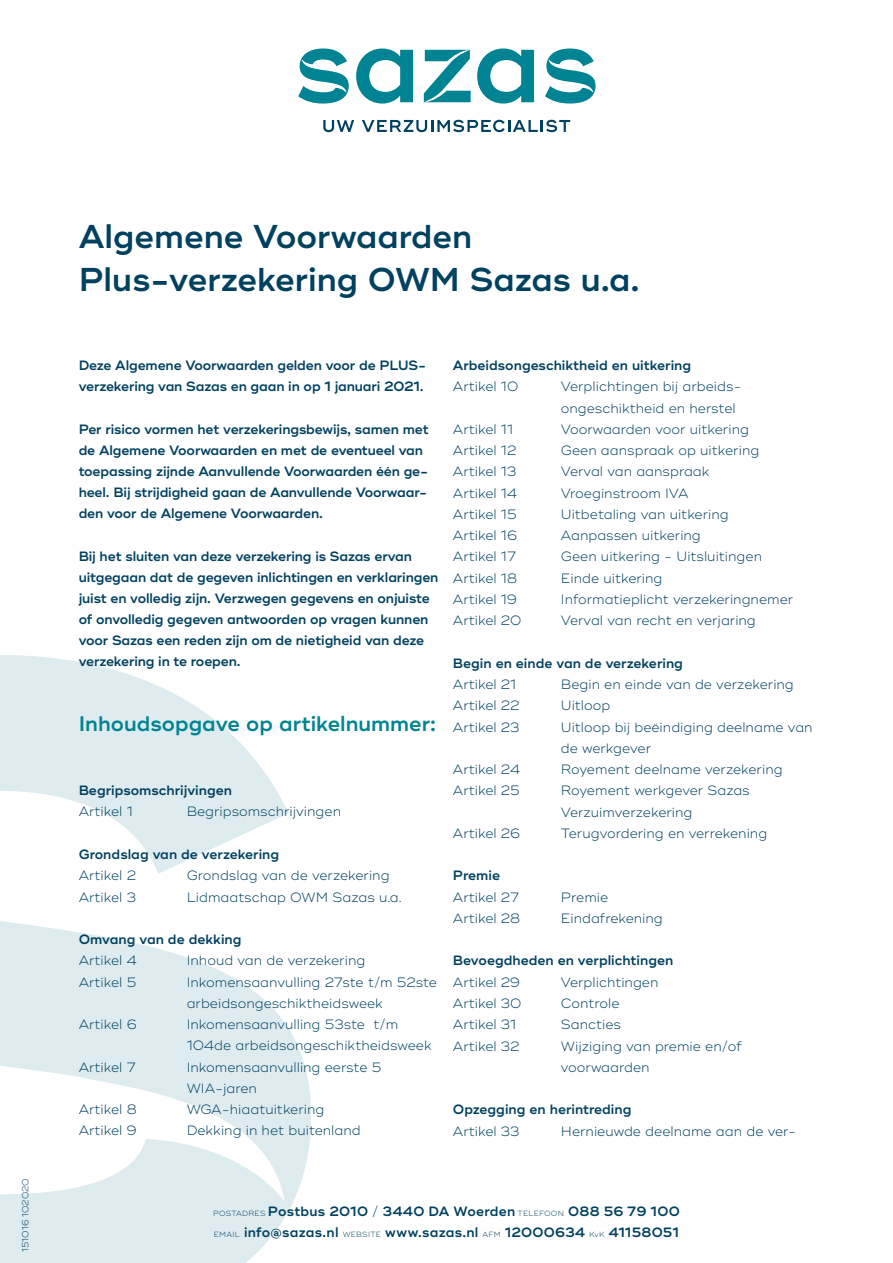
<style>
.page{position:relative;width:893px;height:1263px;background:#fff}
.page>*{position:absolute;margin:0;border:0;box-sizing:border-box;transform-origin:0 0}
.t1{font:600 33px/42.5px "Ridley Grotesk";color:#014160}
.t2{font:600 21px "Ridley Grotesk";color:#008392}
.t3{font:300 13.5px/21.3px "Ridley Grotesk";color:#014160}
.t4{font:600 13.5px/21px "Ridley Grotesk";letter-spacing:-.01em;color:#014160}
.t5{font:600 13.5px/21px "Ridley Grotesk";letter-spacing:.015em;color:#014160}
.t6{font:300 9px "Ridley Grotesk";color:#014160}
.s1{font-weight:300;font-size:7.5px}
.s2{font-weight:300}
</style>
<div class="page">
<svg style="left:0;top:655px;width:311px;height:608px;fill:#deebef"></svg>
<svg style="left:356px;top:48px;width:57px;height:56px"></svg>
<svg style="left:477px;top:48px;width:57px;height:56px"></svg>
<svg style="left:424px;top:50px;width:47px;height:52px"></svg>
<svg style="left:298px;top:48px;width:51px;height:56px"></svg>
<svg style="left:545px;top:48px;width:51px;height:56px"></svg>
<svg style="left:323px;top:120px;width:31px;height:12px"></svg>
<svg style="left:362px;top:120px;width:208px;height:12px"></svg>
<p class="t6" style="left:20px;top:1252px;width:76px;rotate:-90deg">151016 102020</p>
<h1 class="t1" style="left:79px;top:216px;width:562px">Algemene Voorwaarden<br>Plus-verzekering OWM Sazas u.a.</h1>
<p class="t4" style="left:79px;top:355px;width:349px">Deze Algemene Voorwaarden gelden voor de PLUS&shy;verzekering van Sazas en gaan in op 1 januari 2021.</p>
<p class="t4" style="left:79px;top:419px;width:352px">Per risico vormen het verzekeringsbewijs, samen met de Algemene Voorwaarden en met de eventueel van toepassing zijnde Aanvullende Voorwaarden één ge&shy;heel. Bij strijdigheid gaan de Aanvullende Voorwaar&shy;den voor de Algemene Voorwaarden.</p>
<p class="t4" style="left:79px;top:546px;width:361px">Bij het sluiten van deze verzekering is Sazas ervan uitgegaan dat de gegeven inlichtingen en verklaringen juist en volledig zijn. Verzwegen gegevens en onjuiste of onvolledig gegeven antwoorden op vragen kunnen voor Sazas een reden zijn om de nietigheid van deze verzekering in te roepen.</p>
<h2 class="t2" style="left:79px;top:711px;width:359px">Inhoudsopgave op artikelnummer:</h2>
<p class="t4" style="left:79px;top:780px;width:155px">Begripsomschrijvingen</p>
<p class="t3" style="left:79px;top:801px;width:56px">Artikel 1</p>
<p class="t3" style="left:187px;top:801px;width:156px">Begripsomschrijvingen</p>
<p class="t4" style="left:79px;top:844px;width:202px">Grondslag van de verzekering</p>
<p class="t3" style="left:79px;top:865px;width:59px">Artikel 2</p>
<p class="t3" style="left:187px;top:865px;width:204px">Grondslag van de verzekering</p>
<p class="t3" style="left:79px;top:886px;width:59px">Artikel 3</p>
<p class="t3" style="left:187px;top:886px;width:217px">Lidmaatschap OWM Sazas u.a.</p>
<p class="t4" style="left:79px;top:929px;width:164px">Omvang van de dekking</p>
<p class="t3" style="left:79px;top:950px;width:59px">Artikel 4</p>
<p class="t3" style="left:187px;top:950px;width:180px">Inhoud van de verzekering</p>
<p class="t3" style="left:79px;top:971px;width:59px">Artikel 5</p>
<p class="t3" style="left:187px;top:971px;width:252px">Inkomensaanvulling 27ste t/m 52ste arbeidsongeschiktheidsweek</p>
<p class="t3" style="left:79px;top:1014px;width:59px">Artikel 6</p>
<p class="t3" style="left:187px;top:1014px;width:247px">Inkomensaanvulling 53ste t/m<br>104de arbeidsongeschiktheidsweek</p>
<p class="t3" style="left:79px;top:1056px;width:59px">Artikel 7</p>
<p class="t3" style="left:187px;top:1056px;width:196px">Inkomensaanvulling eerste 5<br>WIA-jaren</p>
<p class="t3" style="left:79px;top:1099px;width:60px">Artikel 8</p>
<p class="t3" style="left:187px;top:1099px;width:139px">WGA-hiaatuitkering</p>
<p class="t3" style="left:79px;top:1120px;width:59px">Artikel 9</p>
<p class="t3" style="left:187px;top:1120px;width:176px">Dekking in het buitenland</p>
<p class="t4" style="left:453px;top:355px;width:240px">Arbeidsongeschiktheid en uitkering</p>
<p class="t3" style="left:453px;top:376px;width:67px">Artikel 10</p>
<p class="t3" style="left:561px;top:376px;width:179px">Verplichtingen bij arbeids&shy;ongeschiktheid en herstel</p>
<p class="t3" style="left:453px;top:419px;width:62px">Artikel 11</p>
<p class="t3" style="left:561px;top:419px;width:190px">Voorwaarden voor uitkering</p>
<p class="t3" style="left:453px;top:440px;width:65px">Artikel 12</p>
<p class="t3" style="left:561px;top:440px;width:200px">Geen aanspraak op uitkering</p>
<p class="t3" style="left:453px;top:461px;width:65px">Artikel 13</p>
<p class="t3" style="left:561px;top:461px;width:150px">Verval van aanspraak</p>
<p class="t3" style="left:453px;top:483px;width:65px">Artikel 14</p>
<p class="t3" style="left:561px;top:483px;width:129px">Vroeginstroom IVA</p>
<p class="t3" style="left:453px;top:504px;width:65px">Artikel 15</p>
<p class="t3" style="left:561px;top:504px;width:169px">Uitbetaling van uitkering</p>
<p class="t3" style="left:453px;top:525px;width:66px">Artikel 16</p>
<p class="t3" style="left:561px;top:525px;width:142px">Aanpassen uitkering</p>
<p class="t3" style="left:453px;top:546px;width:65px">Artikel 17</p>
<p class="t3" style="left:561px;top:546px;width:203px">Geen uitkering - Uitsluitingen</p>
<p class="t3" style="left:453px;top:568px;width:66px">Artikel 18</p>
<p class="t3" style="left:561px;top:568px;width:103px">Einde uitkering</p>
<p class="t3" style="left:453px;top:589px;width:66px">Artikel 19</p>
<p class="t3" style="left:561px;top:589px;width:234px">Informatieplicht verzekeringnemer</p>
<p class="t3" style="left:453px;top:610px;width:70px">Artikel 20</p>
<p class="t3" style="left:561px;top:610px;width:197px">Verval van recht en verjaring</p>
<p class="t4" style="left:453px;top:653px;width:232px">Begin en einde van de verzekering</p>
<p class="t3" style="left:453px;top:674px;width:65px">Artikel 21</p>
<p class="t3" style="left:561px;top:674px;width:234px">Begin en einde van de verzekering</p>
<p class="t3" style="left:453px;top:695px;width:68px">Artikel 22</p>
<p class="t3" style="left:561px;top:695px;width:51px">Uitloop</p>
<p class="t3" style="left:453px;top:716px;width:68px">Artikel 23</p>
<p class="t3" style="left:561px;top:716px;width:253px">Uitloop bij beëindiging deelname van de werkgever</p>
<p class="t3" style="left:453px;top:759px;width:69px">Artikel 24</p>
<p class="t3" style="left:561px;top:759px;width:223px">Royement deelname verzekering</p>
<p class="t3" style="left:453px;top:780px;width:69px">Artikel 25</p>
<p class="t3" style="left:561px;top:780px;width:190px">Royement werkgever Sazas<br>Verzuimverzekering</p>
<p class="t3" style="left:453px;top:823px;width:69px">Artikel 26</p>
<p class="t3" style="left:561px;top:823px;width:208px">Terugvordering en verrekening</p>
<p class="t4" style="left:453px;top:865px;width:49px">Premie</p>
<p class="t3" style="left:453px;top:886px;width:68px">Artikel 27</p>
<p class="t3" style="left:561px;top:886px;width:49px">Premie</p>
<p class="t3" style="left:453px;top:908px;width:69px">Artikel 28</p>
<p class="t3" style="left:561px;top:908px;width:103px">Eindafrekening</p>
<p class="t4" style="left:453px;top:950px;width:222px">Bevoegdheden en verplichtingen</p>
<p class="t3" style="left:453px;top:972px;width:69px">Artikel 29</p>
<p class="t3" style="left:561px;top:972px;width:99px">Verplichtingen</p>
<p class="t3" style="left:453px;top:993px;width:70px">Artikel 30</p>
<p class="t3" style="left:561px;top:993px;width:60px">Controle</p>
<p class="t3" style="left:453px;top:1014px;width:65px">Artikel 31</p>
<p class="t3" style="left:561px;top:1014px;width:62px">Sancties</p>
<p class="t3" style="left:453px;top:1035px;width:68px">Artikel 32</p>
<p class="t3" style="left:561px;top:1035px;width:182px">Wijziging van premie en/of voorwaarden</p>
<p class="t4" style="left:453px;top:1099px;width:180px">Opzegging en herintreding</p>
<p class="t3" style="left:453px;top:1120px;width:68px">Artikel 33</p>
<p class="t3" style="left:561px;top:1120px;width:237px">Hernieuwde deelname aan de ver-</p>
<p class="t5" style="left:213px;top:1201px;width:468px"><span class="s1">POSTADRES</span> Postbus 2010 <span class="s2">/</span> 3440 DA Woerden <span class="s1">TELEFOON</span> 088 56 79 100<br><span class="s1">EMAIL</span> info@sazas.nl <span class="s1">WEBSITE</span> www.sazas.nl <span class="s1">AFM</span> 12000634 <span class="s1">KvK</span> 41158051</p>
</div>
